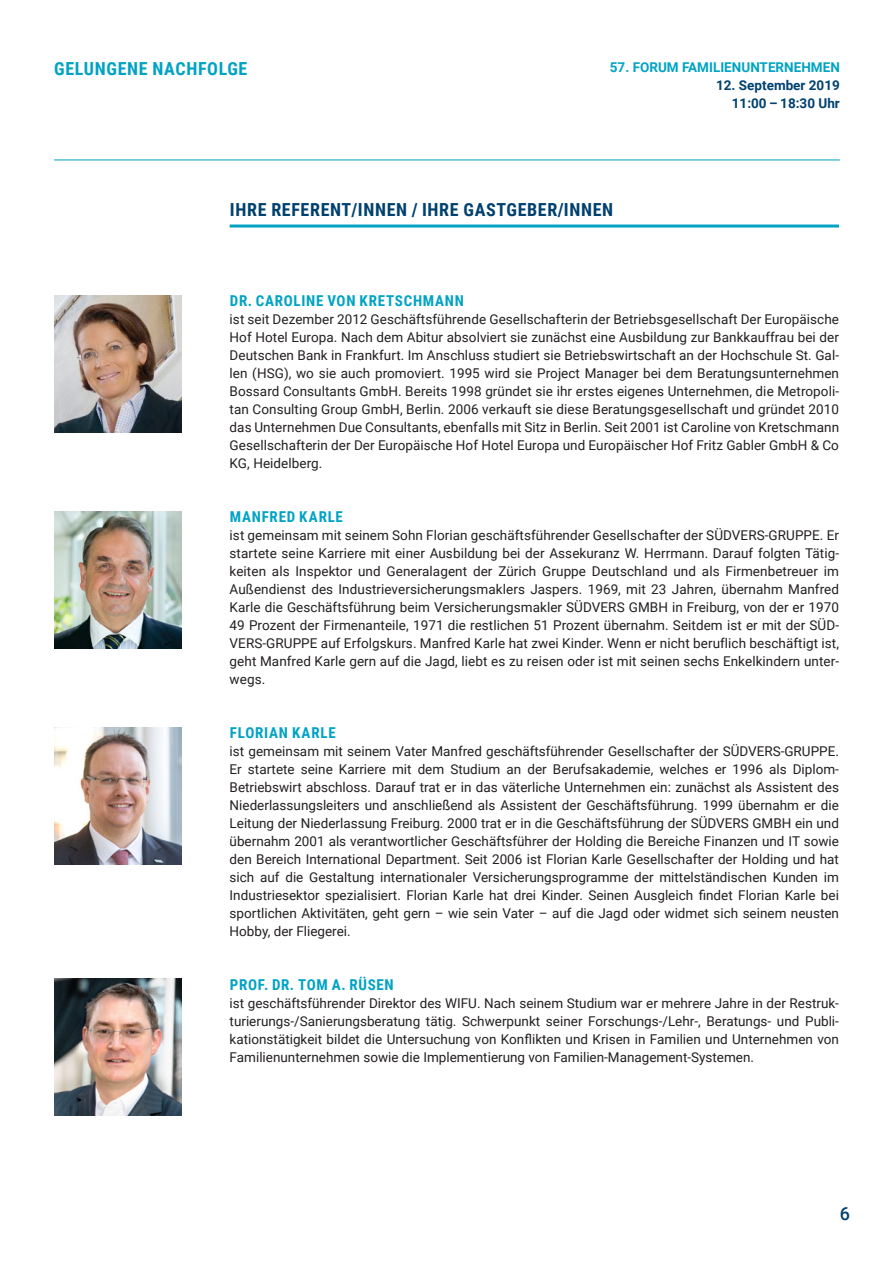
<style>
.page{position:relative;width:893px;height:1263px;background:#fff}
.page>*{position:absolute;margin:0;border:0;box-sizing:border-box;transform-origin:0 0}
.t1{font:700 18px "Roboto Condensed";letter-spacing:.035em;color:#01416f}
.t2{font:700 18px "Roboto Condensed";letter-spacing:.035em;color:#00a3c4}
.t3{font:500 18px "Roboto";color:#01416f}
.t4{font:700 15px "Roboto Condensed";letter-spacing:.045em;color:#00a3c4}
.t5{font:13.5px/18px "Roboto";color:#231f20;text-align:justify}
.t6{font:700 13.5px/18px "Roboto";color:#01416f;text-align:right}
.t7{font:700 13.5px "Roboto";color:#00a3c4}
</style>
<div class="page">
<hr style="left:54px;top:160px;width:786px;height:1px;background:#00a3c4">
<img style="left:54px;top:511px;width:128px;height:137px">
<img style="left:54px;top:727px;width:128px;height:137px">
<img style="left:54px;top:295px;width:128px;height:137px">
<hr style="left:230px;top:225px;width:609px;height:3px;background:#00a3c4">
<img style="left:54px;top:979px;width:128px;height:137px">
<h1 class="t2" style="left:54px;top:56px;width:195px">GELUNGENE NACHFOLGE</h1>
<p class="t7" style="left:610px;top:58px;width:231px">57. FORUM FAMILIENUNTERNEHMEN</p>
<p class="t6" style="left:716px;top:76px;width:125px">12. September 2019<br>11:00 – 18:30 Uhr</p>
<h1 class="t1" style="left:230px;top:197px;width:385px">IHRE REFERENT/INNEN / IHRE GASTGEBER/INNEN</h1>
<p class="t4" style="left:230px;top:290px;width:236px">DR. CAROLINE VON KRETSCHMANN</p>
<p class="t5" style="left:230px;top:310px;width:611px">ist seit Dezember 2012 Geschäftsführende Gesellschafterin der Betriebsgesellschaft Der Europäische Hof Hotel Europa. Nach dem Abitur absolviert sie zunächst eine Ausbildung zur Bankkauffrau bei der Deutschen Bank in Frankfurt. Im Anschluss studiert sie Betriebswirtschaft an der Hochschule St. Gal&shy;len (HSG), wo sie auch promoviert. 1995 wird sie Project Manager bei dem Beratungsunternehmen Bossard Consultants GmbH. Bereits 1998 gründet sie ihr erstes eigenes Unternehmen, die Metropoli&shy;tan Consulting Group GmbH, Berlin. 2006 verkauft sie diese Beratungsgesellschaft und gründet 2010 das Unternehmen Due Consultants, ebenfalls mit Sitz in Berlin. Seit 2001 ist Caroline von Kretschmann Gesellschafterin der Der Europäische Hof Hotel Europa und Europäischer Hof Fritz Gabler GmbH &amp; Co KG, Heidelberg.</p>
<p class="t4" style="left:230px;top:506px;width:115px">MANFRED KARLE</p>
<p class="t5" style="left:230px;top:526px;width:611px">ist gemeinsam mit seinem Sohn Florian geschäftsführender Gesellschafter der SÜDVERS-GRUPPE. Er startete seine Karriere mit einer Ausbildung bei der Assekuranz W. Herrmann. Darauf folgten Tätig&shy;keiten als Inspektor und Generalagent der Zürich Gruppe Deutschland und als Firmenbetreuer im Außendienst des Industrieversicherungsmaklers Jaspers. 1969, mit 23 Jahren, übernahm Manfred Karle die Geschäftsführung beim Versicherungsmakler SÜDVERS GMBH in Freiburg, von der er 1970<br>49 Prozent der Firmenanteile, 1971 die restlichen 51 Prozent übernahm. Seitdem ist er mit der SÜD-VERS-GRUPPE auf Erfolgskurs. Manfred Karle hat zwei Kinder. Wenn er nicht beruflich beschäftigt ist, geht Manfred Karle gern auf die Jagd, liebt es zu reisen oder ist mit seinen sechs Enkelkindern unter&shy;wegs.</p>
<p class="t4" style="left:230px;top:722px;width:107px">FLORIAN KARLE</p>
<p class="t5" style="left:230px;top:742px;width:611px">ist gemeinsam mit seinem Vater Manfred geschäftsführender Gesellschafter der SÜDVERS-GRUPPE.<br>Er startete seine Karriere mit dem Studium an der Berufsakademie, welches er 1996 als Diplom-Betriebswirt abschloss. Darauf trat er in das väterliche Unternehmen ein: zunächst als Assistent des Niederlassungsleiters und anschließend als Assistent der Geschäftsführung. 1999 übernahm er die Leitung der Niederlassung Freiburg. 2000 trat er in die Geschäftsführung der SÜDVERS GMBH ein und übernahm 2001 als verantwortlicher Geschäftsführer der Holding die Bereiche Finanzen und IT sowie den Bereich International Department. Seit 2006 ist Florian Karle Gesellschafter der Holding und hat sich auf die Gestaltung internationaler Versicherungsprogramme der mittelständischen Kunden im -Industriesektor spezialisiert. Florian Karle hat drei Kinder. Seinen Ausgleich findet Florian Karle bei sportlichen Aktivitäten, geht gern – wie sein Vater – auf die Jagd oder widmet sich seinem neusten Hobby, der Fliegerei.</p>
<p class="t4" style="left:230px;top:974px;width:165px">PROF. DR. TOM A. RÜSEN</p>
<p class="t5" style="left:230px;top:994px;width:611px;text-align:left">ist geschäftsführender Direktor des WIFU. Nach seinem Studium war er mehrere Jahre in der Restruk&shy;turierungs-/Sanierungsberatung tätig. Schwerpunkt seiner Forschungs-/Lehr-, Beratungs- und Publi-- kationstätigkeit bildet die Untersuchung von Konflikten und Krisen in Familien und Unternehmen von Familienunternehmen sowie die Implementierung von Familien-Management-Systemen.</p>
<h1 class="t3" style="left:840px;top:1201px;width:12px">6</h1>
</div>
